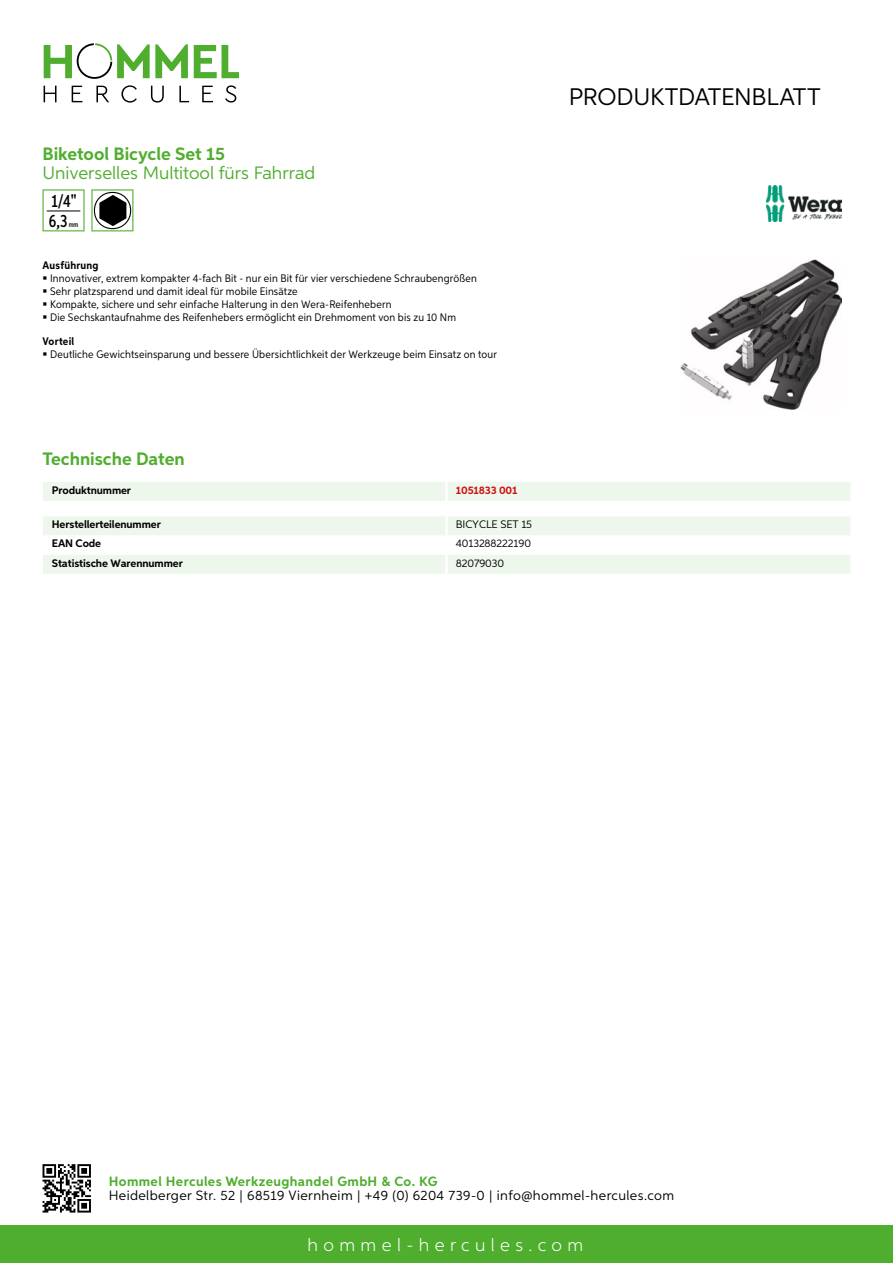
<style>
.page{position:relative;width:893px;height:1263px;background:#fff}
.page>*{position:absolute;margin:0;border:0;box-sizing:border-box;transform-origin:0 0}
.t1{font:24px "Aspira";letter-spacing:-.01em;color:#000}
.t2{font:700 18px "Aspira";color:#50ae2f}
.t3{font:18px "Aspira";color:#50ae2f}
.t4{font:300 18px "Aspira";letter-spacing:.3em;color:#fff}
.t5{font:500 17.85px/20.4px "Aspira XX Nar";color:#000}
.t6{font:13.5px "Aspira";letter-spacing:.03em;color:#000}
.t7{font:700 13.5px "Aspira";letter-spacing:.03em;color:#50ae2f}
.t8{font:10.95px/12.8px "Aspira Nar";letter-spacing:.015em;color:#000}
.t9{font:700 10.95px "Aspira";letter-spacing:-.01em;color:#000}
.t10{font:10.95px "Aspira";letter-spacing:-.01em;color:#000}
.t11{font:700 10.95px "Aspira Nar";letter-spacing:.02em;color:#000}
.t12{font:700 10.95px "Aspira";letter-spacing:-.01em;color:#cd1013}
.t13{font:500 7.35px "Aspira XX Nar";color:#000}
</style>
<div class="page">
<div style="left:0;top:1226px;width:893px;height:37px;background:#50ae2f"></div>
<svg style="left:43px;top:1164px;width:48px;height:48px"></svg>
<svg style="left:194px;top:45px;width:45px;height:33px"></svg>
<svg style="left:44px;top:43px;width:144px;height:36px"></svg>
<svg style="left:44px;top:86px;width:13px;height:16px"></svg>
<svg style="left:72px;top:86px;width:10px;height:16px"></svg>
<svg style="left:96px;top:86px;width:13px;height:16px"></svg>
<svg style="left:121px;top:85px;width:16px;height:18px"></svg>
<svg style="left:151px;top:86px;width:13px;height:17px"></svg>
<svg style="left:179px;top:86px;width:10px;height:16px"></svg>
<svg style="left:202px;top:86px;width:11px;height:16px"></svg>
<svg style="left:225px;top:85px;width:11px;height:18px"></svg>
<div style="left:43px;top:482px;width:807px;height:19px;background:#eef7eb"></div>
<hr style="left:445px;top:482px;width:3px;height:19px;background:#fff">
<svg style="left:43px;top:516px;width:807px;height:58px"></svg>
<hr style="left:445px;top:555px;width:3px;height:19px;background:#fff">
<svg style="left:43px;top:189px;width:42px;height:42px"></svg>
<hr style="left:47px;top:211px;width:33px;height:1px;background:#000">
<svg style="left:91px;top:189px;width:42px;height:42px"></svg>
<img style="left:681px;top:259px;width:161px;height:150px">
<img style="left:766px;top:185px;width:76px;height:36px">
<h2 class="t2" style="left:43px;top:142px;width:184px">Biketool Bicycle Set 15</h2>
<h2 class="t3" style="left:43px;top:162px;width:274px">U niverselles Multitool fürs Fahrrad</h2>
<h3 class="t5" style="left:49px;top:191px;width:29px">1/4"<br>6,3</h3>
<p class="t13" style="left:69px;top:220px;width:11px">mm</p>
<p class="t11" style="left:43px;top:259px;width:58px">Ausführung</p>
<p class="t8" style="left:50px;top:272px;width:428px">Innovativer, extrem kompakter 4-fach Bit - nur ein Bit für vier verschiedene Schraubengrößen Sehr platzsparend und damit ideal für mobile Einsätze<br>Kompakte, sichere und sehr einfache Halterung in den Wera-Reifenhebern<br>Die Sechskantaufnahme des Reifenhebers ermöglicht ein Drehmoment von bis zu 10 Nm</p>
<p class="t11" style="left:43px;top:334px;width:33px">Vorteil</p>
<p class="t8" style="left:50px;top:347px;width:448px">Deutliche Gewichtseinsparung und bessere Übersichtlichkeit der Werkzeuge beim Einsatz on tour</p>
<h2 class="t2" style="left:43px;top:448px;width:144px">Technische Daten</h2>
<p class="t9" style="left:52px;top:483px;width:81px">Produktnummer</p>
<p class="t12" style="left:456px;top:483px;width:63px">1051833 001</p>
<p class="t9" style="left:52px;top:518px;width:111px">Herstellerteilenummer</p>
<p class="t10" style="left:456px;top:518px;width:78px">BICYCLE SET 15</p>
<p class="t9" style="left:52px;top:537px;width:51px">EAN Code</p>
<p class="t10" style="left:456px;top:537px;width:77px">4013288222190</p>
<p class="t9" style="left:52px;top:556px;width:132px">Statistische Warennummer</p>
<p class="t10" style="left:456px;top:556px;width:50px">82079030</p>
<h1 class="t1" style="left:569px;top:82px;width:253px">Produktdatenblatt</h1>
<p class="t7" style="left:109px;top:1172px;width:330px">Hommel Hercules Werkzeughandel GmbH &amp; Co. KG</p>
<p class="t6" style="left:109px;top:1187px;width:567px">Heidelberger Str. 52 | 68519 Viernheim | +49 (0) 6204 739-0 | info@hommel-hercules.com</p>
<h2 class="t4" style="left:307px;top:1234px;width:277px">hommel-hercules.com</h2>
</div>
